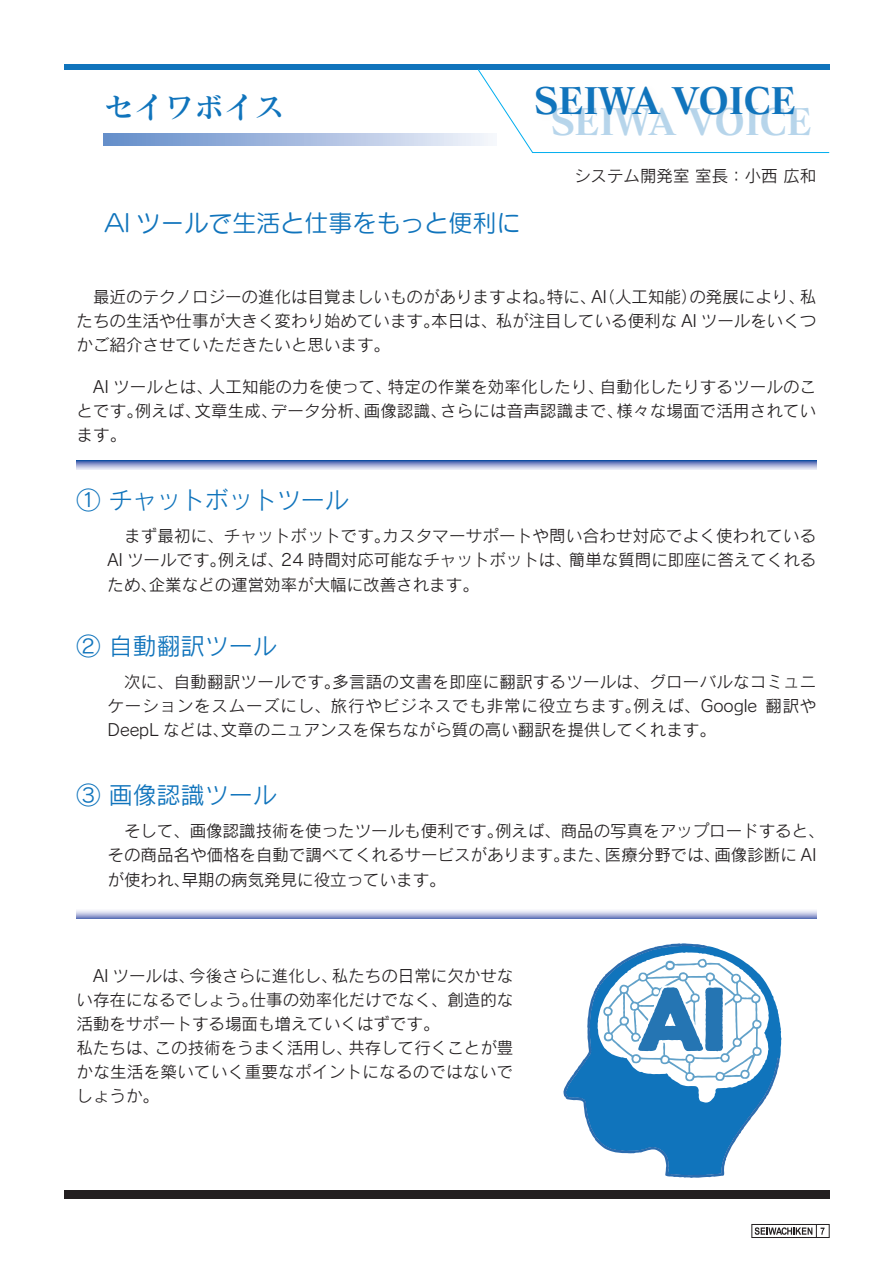
<style>
.page{position:relative;width:893px;height:1263px;background:#fff}
.page>*{position:absolute;margin:0;border:0;box-sizing:border-box;transform-origin:0 0}
.t1{font:36px "Matisse CID EB";color:#1074bc}
.t2{font:30px "Matisse CID DB";color:#1074bc}
.t3{font:24px "Rodin CID M";color:#1074bc}
.t4{font:24px "Seurat CID M";color:#1074bc}
.t5{font:16.5px/24px "Rodin CID M";color:#231f20;text-align:justify}
</style>
<div class="page">
<div style="left:752px;top:1224px;width:77px;height:14px;border:1px solid #231f20"></div>
<svg style="left:755px;top:1224px;width:69px;height:14px"></svg>
<div style="left:64px;top:1191px;width:765px;height:8px;background:#231f20"></div>
<svg style="left:103px;top:134px;width:374px;height:12px;background:#a5bbdf"></svg>
<div style="left:64px;top:64px;width:765px;height:5px;background:#1074bc"></div>
<svg style="left:477px;top:68px;width:353px;height:85px"></svg>
<svg style="left:563px;top:943px;width:217px;height:235px"></svg>
<svg style="left:597px;top:952px;width:172px;height:151px"></svg>
<svg style="left:77px;top:910px;width:739px;height:9px;background:#b0b8dc"></svg>
<svg style="left:77px;top:461px;width:739px;height:9px;background:#a1add5"></svg>
<p class="t2" style="left:104px;top:88px;width:181px">セイワボイス</p>
<p class="t1" style="left:534px;top:78px;width:264px">SEIWA VOICE</p>
<h1 class="t1" style="left:550px;top:99px;width:264px">SEIWA VOICE</h1>
<p class="t4" style="left:104px;top:207px;width:418px">AI ツールで生活と仕事をもっと便利に</p>
<p class="t5" style="left:574px;top:163px;width:244px">システム開発室 室長：小西 広和</p>
<p class="t5" style="left:77px;top:284px;width:741px">　最近のテクノロジーの進化は目覚ましいものがありますよね。特に、AI（人工知能）の発展により、私たちの生活や仕事が大きく変わり始めています。本日は、私が注目している便利な AI ツールをいくつかご紹介させていただきたいと思います。</p>
<p class="t5" style="left:77px;top:374px;width:741px">　AI ツールとは、人工知能の力を使って、特定の作業を効率化したり、自動化したりするツールのことです。例えば、文章生成、データ分析、画像認識、さらには音声認識まで、様々な場面で活用されています。</p>
<p class="t3" style="left:77px;top:484px;width:274px">① チャットボットツール</p>
<p class="t5" style="left:108px;top:524px;width:710px">　まず最初に、チャットボットです。カスタマーサポートや問い合わせ対応でよく使われているAI ツールです。例えば、24 時間対応可能なチャットボットは、簡単な質問に即座に答えてくれるため、企業などの運営効率が大幅に改善されます。</p>
<p class="t3" style="left:77px;top:630px;width:202px">② 自動翻訳ツール</p>
<p class="t5" style="left:108px;top:670px;width:710px">　次に、自動翻訳ツールです。多言語の文書を即座に翻訳するツールは、グローバルなコミュニケーションをスムーズにし、旅行やビジネスでも非常に役立ちます。例えば、Google 翻訳やDeepL などは、文章のニュアンスを保ちながら質の高い翻訳を提供してくれます。</p>
<p class="t3" style="left:77px;top:779px;width:202px">③ 画像認識ツール</p>
<p class="t5" style="left:108px;top:819px;width:719px;text-align:left">　そして、画像認識技術を使ったツールも便利です。例えば、商品の写真をアップロードすると、その商品名や価格を自動で調べてくれるサービスがあります。また、医療分野では、画像診断に AIが使われ、早期の病気発見に役立っています。</p>
<p class="t5" style="left:77px;top:963px;width:438px;text-align:left">　AI ツールは、今後さらに進化し、私たちの日常に欠かせない存在になるでしょう。仕事の効率化だけでなく、創造的な活動をサポートする場面も増えていくはずです。<br>私たちは、この技術をうまく活用し、共存して行くことが豊かな生活を築いていく重要なポイントになるのではないでしょうか。</p>
</div>
